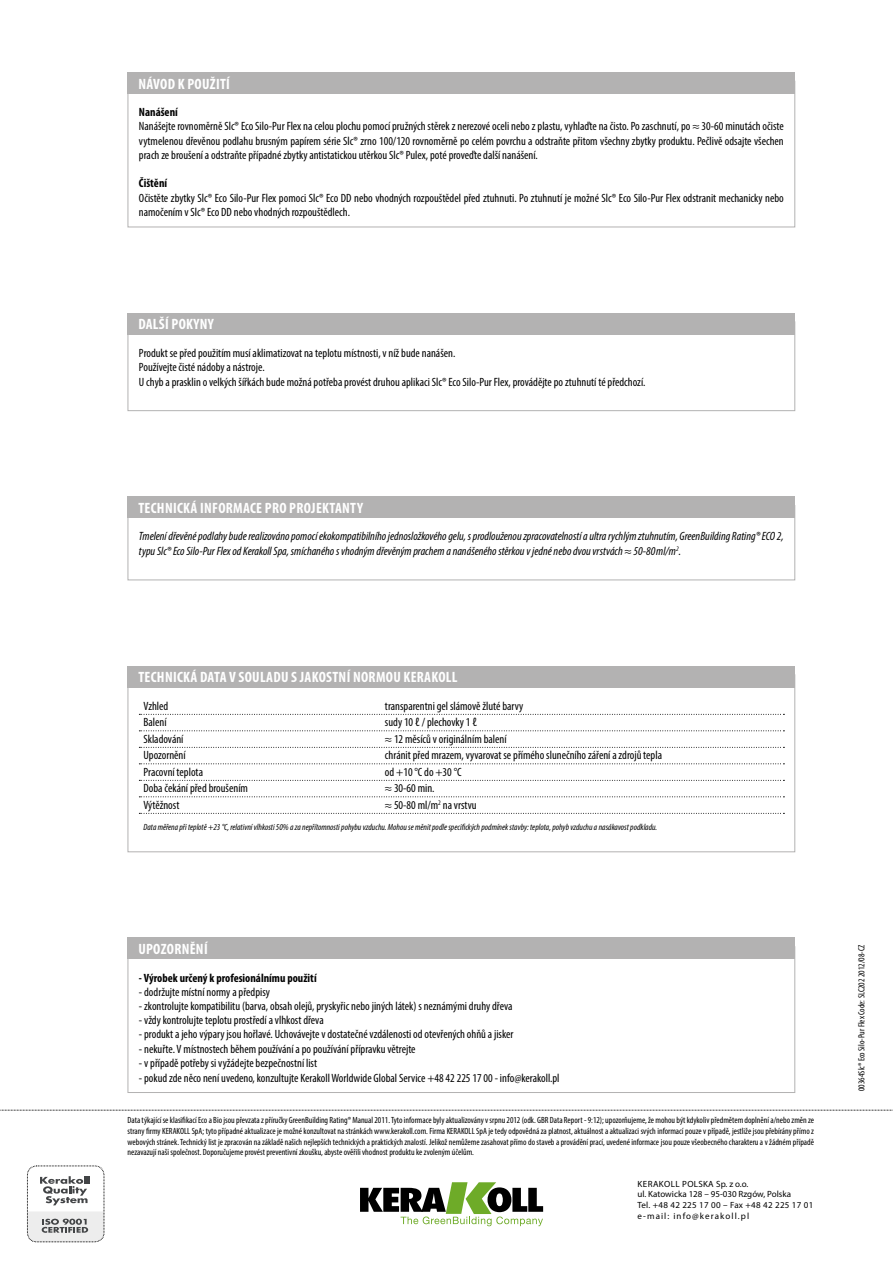
<style>
.page{position:relative;width:893px;height:1263px;background:#fff}
.page>*{position:absolute;margin:0;border:0;box-sizing:border-box;transform-origin:0 0}
.t1{font:700 condensed 15px "Myriad Pro";letter-spacing:.02em;color:#fff}
.t2{font:condensed 12px/14.4px "Myriad Pro";color:#000}
.t3{font:italic condensed 12px/14.4px "Myriad Pro";color:#000}
.t4{font:700 condensed 12px "Myriad Pro";color:#000}
.t5{font:condensed 9px/10.8px "Myriad Pro";color:#000;text-align:justify}
.t6{font:italic condensed 9px "Myriad Pro";color:#000}
.t7{font:9px/10.8px "Myriad Pro";letter-spacing:.03em;color:#000}
</style>
<div class="page">
<div style="left:27px;top:1166px;width:77px;height:76px;border:1px dashed #000;border-radius:9px"></div>
<svg style="left:40px;top:1176px;width:50px;height:29px"></svg>
<svg style="left:27px;top:1211px;width:77px;height:31px;background:#d3d3d3"></svg>
<svg style="left:0;top:1110px;width:893px;height:1px"></svg>
<svg style="left:360px;top:1182px;width:183px;height:44px"></svg>
<div style="left:128px;top:72px;width:667px;height:22px;background:#b3b2b2"></div>
<div style="left:128px;top:321px;width:667px;height:90px;border:1px solid #b3b2b2"></div>
<div style="left:128px;top:313px;width:667px;height:21px;background:#b3b2b2"></div>
<div style="left:128px;top:505px;width:667px;height:75px;border:1px solid #b3b2b2"></div>
<div style="left:128px;top:497px;width:667px;height:21px;background:#b3b2b2"></div>
<div style="left:128px;top:938px;width:667px;height:21px;background:#b3b2b2"></div>
<svg style="left:139px;top:714px;width:645px;height:1px"></svg>
<svg style="left:139px;top:730px;width:645px;height:1px"></svg>
<svg style="left:139px;top:747px;width:645px;height:1px"></svg>
<svg style="left:139px;top:763px;width:645px;height:1px"></svg>
<svg style="left:139px;top:780px;width:645px;height:1px"></svg>
<svg style="left:139px;top:796px;width:645px;height:1px"></svg>
<svg style="left:139px;top:813px;width:645px;height:1px"></svg>
<div style="left:128px;top:666px;width:667px;height:21px;background:#b3b2b2"></div>
<p class="t1" style="left:138px;top:74px;width:93px">NÁVOD K POUŽITÍ</p>
<p class="t4" style="left:139px;top:105px;width:41px">NANÁŠENÍ</p>
<p class="t2" style="left:139px;top:119px;width:646px;text-align:justify">Nanášejte rovnoměrně Slc® Eco Silo-Pur Flex na celou plochu pomocí pružných stěrek z nerezové oceli nebo z plastu, vyhlaďte na čisto. Po zaschnutí, po ≈ 30-60 minutách očiste vytmelenou dřevěnou podlahu brusným papírem série Slc® zrno 100/120 rovnoměrně po celém povrchu a odstraňte přitom všechny zbytky produktu. Pečlivě odsajte všechen prach ze broušení a odstraňte případné zbytky antistatickou utěrkou Slc® Pulex, poté proveďte další nanášení.</p>
<p class="t4" style="left:139px;top:176px;width:30px">ČIŠTĚNÍ</p>
<p class="t2" style="left:139px;top:190px;width:646px">Očistěte zbytky Slc® Eco Silo-Pur Flex pomoci Slc® Eco DD nebo vhodných rozpouštědel před ztuhnuti. Po ztuhnutí je možné Slc® Eco Silo-Pur Flex odstranit mechanicky nebo namočením v Slc® Eco DD nebo vhodných rozpouštědlech.</p>
<p class="t1" style="left:138px;top:315px;width:77px">DALŠÍ POKYNY</p>
<p class="t2" style="left:139px;top:345px;width:508px">Produkt se před použitím musí aklimatizovat na teplotu místnosti, v níž bude nanášen.<br>Používejte čisté nádoby a nástroje.<br>U chyb a prasklin o velkých šířkách bude možná potřeba provést druhou aplikaci Slc® Eco Silo-Pur Flex, provádějte po ztuhnutí té předchozí.</p>
<p class="t1" style="left:138px;top:498px;width:226px">TECHNICKÁ INFORMACE PRO PROJEKTANTY</p>
<p class="t3" style="left:139px;top:529px;width:646px">Tmelení dřevěné podlahy bude realizováno pomocí ekokompatibilního jednosložkového gelu, s prodlouženou zpracovatelností a ultra rychlým ztuhnutím, GreenBuilding Rating® ECO 2, typu Slc® Eco Silo-Pur Flex od Kerakoll Spa, smíchaného s vhodným dřevěným prachem a nanášeného stěrkou v jedné nebo dvou vrstvách ≈ 50-80ml/m<sup>2</sup>.</p>
<p class="t1" style="left:138px;top:668px;width:321px">TECHNICKÁ DATA V SOULADU S JAKOSTNÍ NORMOU KERAKOLL</p>
<p class="t2" style="left:143px;top:698px;width:26px">Vzhled</p>
<p class="t2" style="left:385px;top:698px;width:140px">transparentni gel slámově žluté barvy</p>
<p class="t2" style="left:143px;top:715px;width:25px">Balení</p>
<p class="t2" style="left:385px;top:715px;width:94px">sudy 10 ℓ / plechovky 1 ℓ</p>
<p class="t2" style="left:143px;top:731px;width:42px">Skladování</p>
<p class="t2" style="left:385px;top:731px;width:123px">≈ 12 měsíců v originálním balení</p>
<p class="t2" style="left:143px;top:748px;width:44px">Upozornění</p>
<p class="t2" style="left:385px;top:748px;width:279px">chránit před mrazem, vyvarovat se přímého slunečního záření a zdrojů tepla</p>
<p class="t2" style="left:143px;top:764px;width:61px">Pracovní teplota</p>
<p class="t2" style="left:385px;top:764px;width:78px">od +10 °C do +30 °C</p>
<p class="t2" style="left:143px;top:781px;width:106px">Doba čekání před broušením</p>
<p class="t2" style="left:385px;top:781px;width:51px">≈ 30-60 min.</p>
<p class="t2" style="left:143px;top:797px;width:37px">Výtěžnost</p>
<p class="t2" style="left:385px;top:797px;width:93px">≈ 50-80 ml/m<sup>2</sup> na vrstvu</p>
<p class="t6" style="left:143px;top:822px;width:515px">Data měřena při teplotě +23 °C, relativní vlhkosti 50% a za nepřítomnosti pohybu vzduchu. Mohou se měnit podle specifických podmínek stavby: teplota, pohyb vzduchu a nasákavost podkladu.</p>
<p class="t1" style="left:138px;top:940px;width:71px">UPOZORNĚNÍ</p>
<p class="t4" style="left:139px;top:970px;width:180px">- VÝROBEK URČENÝ K PROFESIONÁLNÍMU POUŽITÍ</p>
<p class="t2" style="left:139px;top:985px;width:133px">- dodržujte místní normy a předpisy</p>
<p class="t2" style="left:139px;top:998px;width:375px">- zkontrolujte kompatibilitu (barva, obsah olejů, pryskyřic nebo jiných látek) s neznámými druhy dřeva</p>
<p class="t2" style="left:139px;top:1012px;width:186px">- vždy kontrolujte teplotu prostředí a vlhkost dřeva</p>
<p class="t2" style="left:139px;top:1027px;width:376px">- produkt a jeho výpary jsou hořlavé. Uchovávejte v dostatečné vzdálenosti od otevřených ohňů a jisker</p>
<p class="t2" style="left:139px;top:1041px;width:278px">- nekuřte. V místnostech během používání a po používání přípravku větrejte</p>
<p class="t2" style="left:139px;top:1056px;width:180px">- v případě potřeby si vyžádejte bezpečnostní list</p>
<p class="t2" style="left:139px;top:1070px;width:422px">- pokud zde něco není uvedeno, konzultujte Kerakoll Worldwide Global Service +48 42 225 17 00 - info@kerakoll.pl</p>
<p class="t5" style="left:128px;top:1114px;width:688px">Data týkající se klasifikací Eco a Bio jsou převzata z příručky GreenBuilding Rating® Manual 2011. Tyto informace byly aktualizovány v srpnu 2012 (odk. GBR Data Report - 9:12); upozorňujeme, že mohou být kdykoliv předmětem doplnění a/nebo změn ze strany firmy KERAKOLL SpA; tyto případné aktualizace je možné konzultovat na stránkách www.kerakoll.com. Firma KERAKOLL SpA je tedy odpovědná za platnost, aktuálnost a aktualizaci svých informací pouze v případě, jestliže jsou přebírány přímo z webových stránek. Technický list je zpracován na základě našich nejlepších technických a praktických znalostí. Jelikož nemůžeme zasahovat přímo do staveb a provádění prací, uvedené informace jsou pouze všeobecného charakteru a v žádném případě nezavazují naši společnost. Doporučujeme provést preventivní zkoušku, abyste ověřili vhodnost produktu ke zvoleným účelům.</p>
<p class="t7" style="left:637px;top:1178px;width:178px">KERAKOLL POLSKA Sp. z o.o.<br>ul. Katowicka 128 – 95-030 Rzgów, Polska<br>Tel. +48 42 225 17 00 – Fax +48 42 225 17 01 e-mail: info@kerakoll.pl</p>
<p class="t5" style="left:856px;top:1091px;width:148px;rotate:-90deg">00364Slc® Eco Silo-Pur Flex Code: SLC202 2012/08-CZ</p>
</div>
